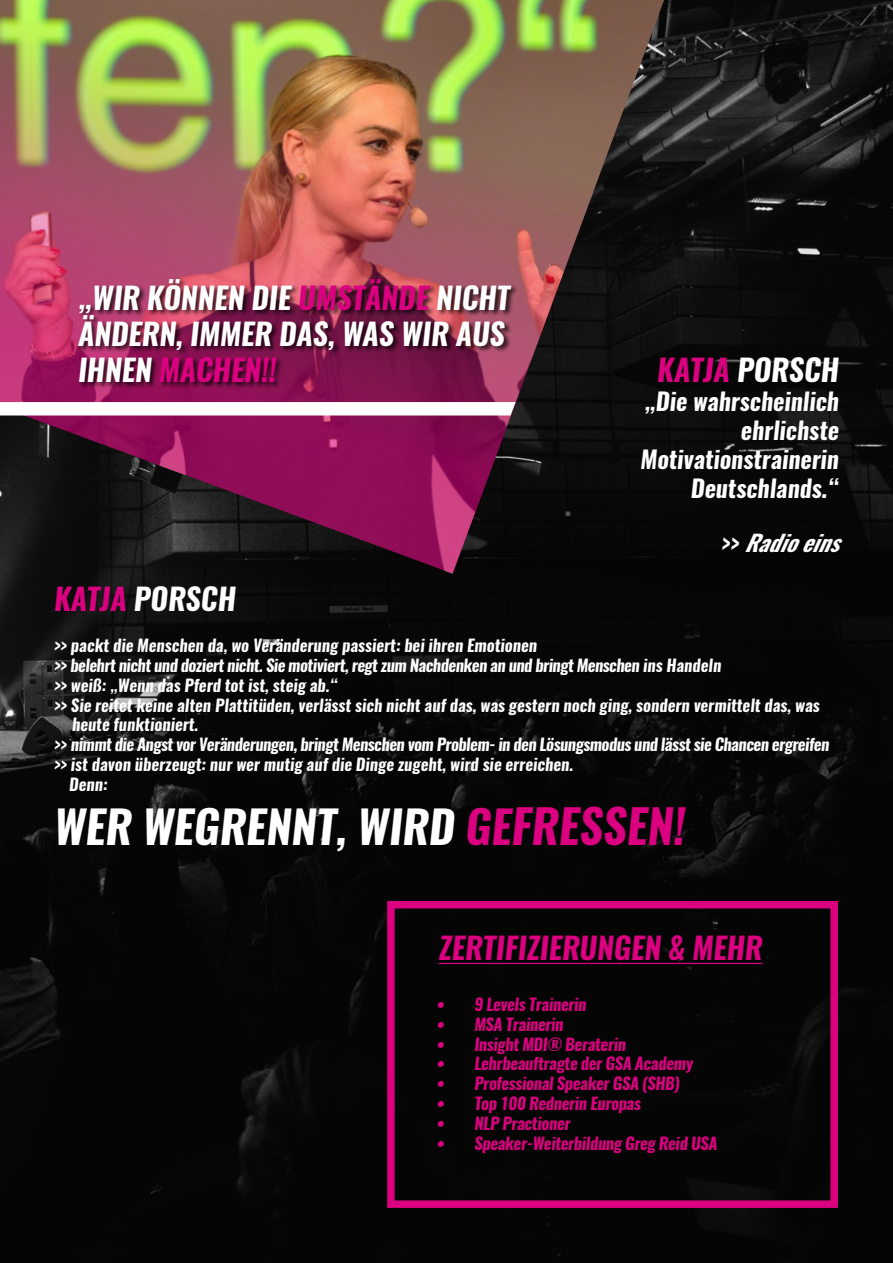
<style>
.page{position:relative;width:893px;height:1263px;background:#fff}
.page>*{position:absolute;margin:0;border:0;box-sizing:border-box;transform-origin:0 0}
.t1{font:italic 700 45px "Oswald";color:#fff}
.t2{font:italic 700 30px/36px "Oswald";color:#fff}
.t3{font:italic 700 30px "Oswald";color:#da007f}
.t4{font:italic 700 24px/28.8px "Oswald";color:#fff;text-align:right}
.t5{font:italic 700 22.5px "Oswald";color:#fff}
.t6{font:italic 700 16.5px "Oswald";color:#fff}
.t7{font:italic 700 16.5px "Oswald";letter-spacing:-.03em;color:#fff}
.t8{font:italic 700 16.5px "Oswald";letter-spacing:-.02em;color:#da007f}
.s1{color:#da007f}
.s2{font-size:46.5px;color:#da007f}
</style>
<div class="page">
<img style="left:0;top:0;width:893px;height:1263px">
<hr style="left:439px;top:963px;width:323px;height:1px;background:#da007f">
<img style="left:0;top:0;width:699px;height:574px">
<div style="left:387px;top:901px;width:451px;height:307px;border:8px solid #da007f"></div>
<div style="left:77px;top:278px;width:441px;height:111px;background:#000;opacity:.75"></div>
<svg style="left:0;top:402px;width:516px;height:13px"></svg>
<h2 class="t2" style="left:78px;top:283px;width:433px">„WIR KÖNNEN DIE <span class="s1">UMSTÄNDE</span> NICHT<br>ÄNDERN, IMMER DAS, WAS WIR AUS<br>IHNEN <span class="s1">MACHEN!!</span></h2>
<h1 class="t1" style="left:53px;top:300px;width:233px">DIE ZUKUNFT</h1>
<h2 class="t2" style="left:657px;top:355px;width:183px"><span class="s1">KATJA</span> PORSCH</h2>
<h3 class="t4" style="left:641px;top:389px;width:200px">„Die wahrscheinlich ehrlichste<br>Motivationstrainerin<br>Deutschlands.“</h3>
<h3 class="t5" style="left:722px;top:533px;width:127px">&gt;&gt; Radioeins</h3>
<h2 class="t2" style="left:54px;top:583px;width:183px"><span class="s1">KATJA</span> PORSCH</h2>
<p class="t6" style="left:54px;top:638px;width:485px">&gt;&gt; packt die Menschen da, wo Veränderung passiert: bei ihren Emotionen</p>
<p class="t7" style="left:54px;top:658px;width:669px">&gt;&gt; belehrt nicht und doziert nicht. Sie motiviert, regt zum Nachdenken an und bringt Menschen ins Handeln</p>
<p class="t6" style="left:54px;top:678px;width:285px">&gt;&gt; weiß: „Wenn das Pferd tot ist, steig ab.“</p>
<p class="t6" style="left:54px;top:698px;width:767px">&gt;&gt; Sie reitet keine alten Plattitüden, verlässt sich nicht auf das, was gestern noch ging, sondern vermittelt das, was</p>
<p class="t6" style="left:72px;top:718px;width:128px">heute funktioniert.</p>
<p class="t7" style="left:54px;top:737px;width:777px">&gt;&gt; nimmt die Angst vor Veränderungen, bringt Menschen vom Problem- in den Lösungsmodus und lässt sie Chancen ergreifen</p>
<p class="t6" style="left:54px;top:757px;width:521px">&gt;&gt; ist davon überzeugt: nur wer mutig auf die Dinge zugeht, wird sie erreichen.</p>
<p class="t6" style="left:69px;top:777px;width:40px">Denn:</p>
<h1 class="t1" style="left:54px;top:808px;width:633px">WER WEGRENNT, WIRD <span class="s1">GE</span><span class="s2">FRESSEN!</span></h1>
<h2 class="t3" style="left:439px;top:936px;width:325px">ZERTIFIZIERUNGEN &amp; MEHR</h2>
<p class="t8" style="left:437px;top:997px;width:151px">• 9 Levels Trainerin</p>
<p class="t8" style="left:437px;top:1017px;width:128px">• MSA Trainerin</p>
<p class="t8" style="left:437px;top:1037px;width:191px">• Insight MDI® Beraterin</p>
<p class="t8" style="left:437px;top:1057px;width:258px">• Lehrbeauftragte der GSA Academy</p>
<p class="t8" style="left:437px;top:1076px;width:244px">• Professional Speaker GSA (SHB)</p>
<p class="t8" style="left:437px;top:1096px;width:206px">• Top 100 Rednerin Europas</p>
<p class="t8" style="left:437px;top:1116px;width:135px">• NLP Practioner</p>
<p class="t8" style="left:437px;top:1136px;width:282px">• Speaker-Weiterbildung Greg Reid USA</p>
</div>
